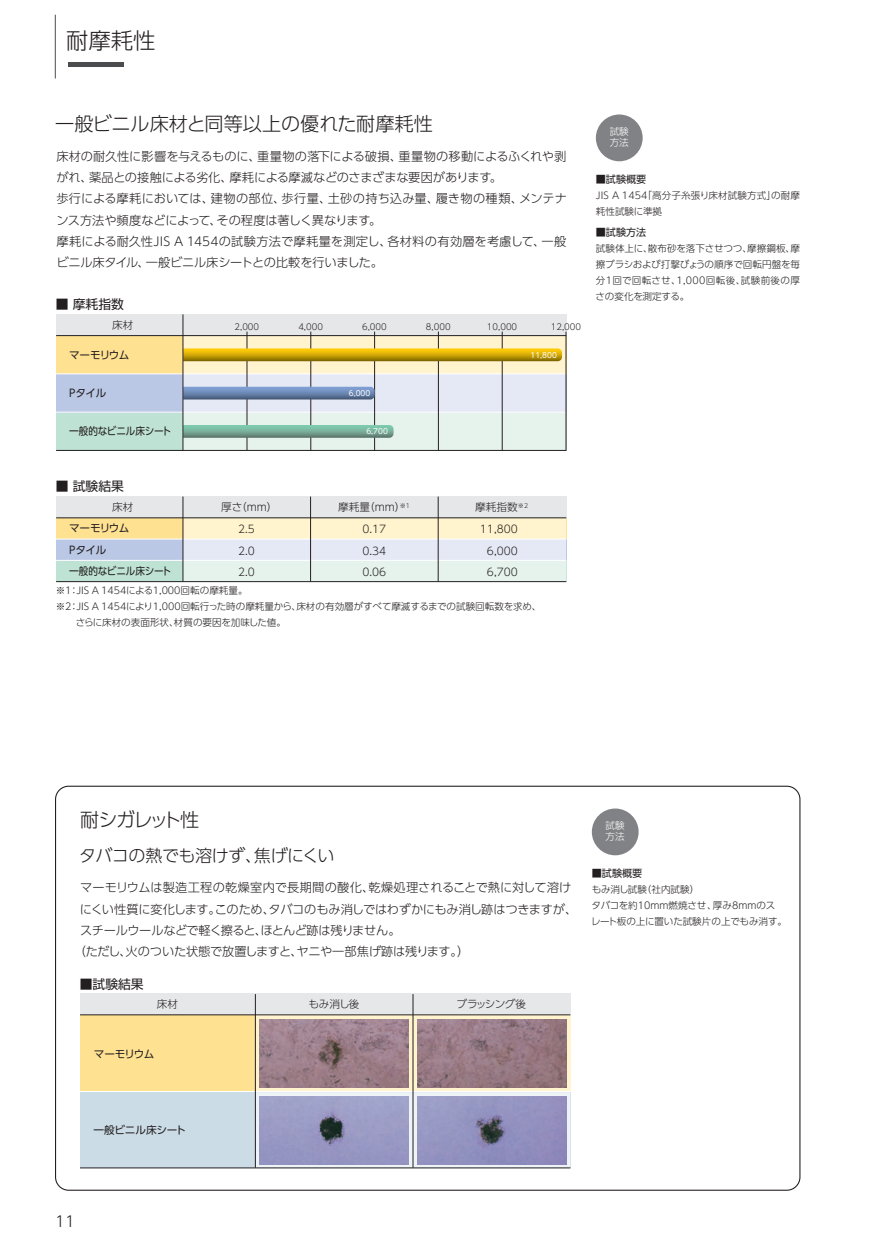
<style>
.page{position:relative;width:872px;height:1246px;background:#fff}
.page>*{position:absolute;margin:0;border:0;box-sizing:border-box;transform-origin:0 0}
.t1{font:300 22.35px "UD Shin Go Pro";color:#231f20}
.t2{font:300 19.2px "UD Shin Go Pro";letter-spacing:-.01em;color:#231f20}
.t3{font:300 19.2px "UD Shin Go Pro";letter-spacing:-.09em;color:#231f20}
.t4{font:300 16.95px "UD Shin Go Pro";letter-spacing:-.035em;color:#231f20}
.t5{font:300 14.85px "UD Shin Go Pro";color:#231f20}
.t6{font:12.75px "Shin Go Pro";color:#231f20}
.t7{font:300 12.15px/21.3px "UD Shin Go Pro";letter-spacing:-.01em;color:#231f20}
.t8{font:300 12.15px "UD Shin Go Pro";letter-spacing:-.045em;color:#231f20}
.t9{font:300 10.65px "UD Shin Go Pro";color:#231f20}
.t10{font:10.65px/21.3px "UD Shin Go Pro";letter-spacing:-.03em;color:#231f20}
.t11{font:10.65px "UD Shin Go Pro";letter-spacing:-.005em;color:#231f20;scale:.9 1}
.t12{font:300 10.65px "UD Shin Go Pro";letter-spacing:-.065em;color:#231f20}
.t13{font:10.05px "UD Shin Go Pro";color:#231f20}
.t14{font:300 9.6px/15.9px "UD Shin Go Pro";color:#231f20}
.t15{font:300 9.6px/11.7px "UD Shin Go Pro";color:#fff}
.t16{font:300 8.55px "UD Shin Go Pro";color:#231f20}
.t17{font:7.5px "UD Shin Go Pro";color:#fff}
</style>
<div class="page">
<div style="left:596px;top:114px;width:46px;height:47px;background:#808285;border-radius:50%"></div>
<div style="left:592px;top:808px;width:46px;height:47px;background:#808285;border-radius:50%"></div>
<div style="left:80px;top:1015px;width:490px;height:76px;background:#ffe192"></div>
<div style="left:80px;top:993px;width:490px;height:22px;background:#e6e7e9"></div>
<div style="left:80px;top:1091px;width:490px;height:77px;background:#cbdce6"></div>
<hr style="left:80px;top:1091px;width:497px;height:1px;background:#fff">
<div style="left:255px;top:1015px;width:315px;height:76px;background:#fff4cd"></div>
<svg style="left:256px;top:1092px;width:314px;height:75px;background:#dbe0eb"></svg>
<hr style="left:255px;top:994px;width:1px;height:174px;background:#231f20">
<hr style="left:413px;top:994px;width:1px;height:174px;background:#231f20">
<img style="left:260px;top:1019px;width:148px;height:69px">
<img style="left:417px;top:1019px;width:149px;height:69px">
<img style="left:260px;top:1096px;width:148px;height:68px">
<img style="left:417px;top:1096px;width:149px;height:68px">
<div style="left:56px;top:412px;width:510px;height:38px;background:#bee2d3"></div>
<div style="left:56px;top:374px;width:510px;height:38px;background:#bac8e6"></div>
<div style="left:56px;top:336px;width:510px;height:38px;background:#ffe192"></div>
<div style="left:183px;top:412px;width:383px;height:38px;background:#e6f3ed"></div>
<div style="left:183px;top:374px;width:383px;height:38px;background:#e5e9f5"></div>
<div style="left:183px;top:336px;width:383px;height:38px;background:#fff4cd"></div>
<div style="left:56px;top:314px;width:510px;height:22px;background:#e6e7e9"></div>
<hr style="left:56px;top:335px;width:510px;height:1px;background:#231f20">
<hr style="left:56px;top:412px;width:510px;height:1px;background:#fff">
<hr style="left:56px;top:373px;width:510px;height:1px;background:#fff">
<hr style="left:56px;top:450px;width:510px;height:1px;background:#231f20">
<hr style="left:247px;top:332px;width:1px;height:118px;background:#231f20">
<hr style="left:310px;top:332px;width:1px;height:118px;background:#231f20">
<hr style="left:374px;top:332px;width:1px;height:118px;background:#231f20">
<hr style="left:438px;top:332px;width:1px;height:118px;background:#231f20">
<hr style="left:502px;top:332px;width:1px;height:118px;background:#231f20">
<hr style="left:566px;top:332px;width:1px;height:118px;background:#231f20">
<svg style="left:183px;top:348px;width:379px;height:13px;background:#cda50d"></svg>
<svg style="left:183px;top:425px;width:210px;height:13px;background:#74a996"></svg>
<svg style="left:183px;top:387px;width:191px;height:12px;background:#6883ae"></svg>
<hr style="left:182px;top:314px;width:1px;height:136px;background:#231f20">
<div style="left:56px;top:560px;width:510px;height:22px;background:#bee2d3"></div>
<div style="left:56px;top:539px;width:510px;height:21px;background:#bac8e6"></div>
<div style="left:56px;top:518px;width:510px;height:21px;background:#ffe192"></div>
<div style="left:183px;top:560px;width:383px;height:22px;background:#e6f3ed"></div>
<div style="left:183px;top:539px;width:383px;height:21px;background:#e5e9f5"></div>
<div style="left:183px;top:518px;width:383px;height:21px;background:#fff4cd"></div>
<div style="left:56px;top:497px;width:510px;height:21px;background:#e6e7e9"></div>
<hr style="left:56px;top:517px;width:510px;height:1px;background:#231f20">
<hr style="left:56px;top:560px;width:510px;height:1px;background:#fff">
<hr style="left:56px;top:539px;width:510px;height:1px;background:#fff">
<hr style="left:56px;top:581px;width:510px;height:1px;background:#231f20">
<hr style="left:182px;top:497px;width:1px;height:85px;background:#231f20">
<hr style="left:310px;top:497px;width:1px;height:85px;background:#231f20">
<hr style="left:438px;top:497px;width:1px;height:85px;background:#231f20">
<hr style="left:68px;top:63px;width:55px;height:4px;background:#4b4c4d">
<hr style="left:55px;top:15px;width:1px;height:64px;background:#4b4c4d">
<hr style="left:80px;top:1014px;width:490px;height:1px;background:#231f20">
<hr style="left:80px;top:1168px;width:490px;height:1px;background:#231f20">
<h1 class="t1" style="left:66px;top:22px;width:91px">耐摩耗性</h1>
<h2 class="t2" style="left:55px;top:108px;width:379px">一般ビニル床材と同等以上の優れた耐摩耗性</h2>
<p class="t7" style="left:56px;top:145px;width:512px">床材の耐久性に影響を与えるものに、重量物の落下による破損、重量物の移動によるふくれや剥がれ、薬品との接触による劣化、摩耗による摩滅などのさまざまな要因があります。<br>歩行による摩耗においては、建物の部位、歩行量、土砂の持ち込み量、履き物の種類、メンテナンス方法や頻度などによって、その程度は著しく異なります。<br>摩耗による耐久性JIS A 1454の試験方法で摩耗量を測定し、各材料の有効層を考慮して、一般ビニル床タイル、一般ビニル床シートとの比較を行いました。</p>
<p class="t6" style="left:56px;top:293px;width:70px">■ 摩耗指数</p>
<p class="t9" style="left:112px;top:316px;width:23px">床材</p>
<p class="t10" style="left:69px;top:344px;width:62px">マーモリウム</p>
<p class="t10" style="left:69px;top:382px;width:39px">Pタイル</p>
<p class="t11" style="left:69px;top:423px;width:115px">一般的なビニル床シート</p>
<p class="t16" style="left:234px;top:319px;width:26px">2,000</p>
<p class="t16" style="left:298px;top:319px;width:26px">4,000</p>
<p class="t16" style="left:362px;top:319px;width:26px">6,000</p>
<p class="t16" style="left:426px;top:319px;width:26px">8,000</p>
<p class="t16" style="left:487px;top:319px;width:32px">10,000</p>
<p class="t16" style="left:551px;top:319px;width:32px">12,000</p>
<p class="t17" style="left:530px;top:349px;width:28px">11,800</p>
<p class="t17" style="left:349px;top:387px;width:23px">6,000</p>
<p class="t17" style="left:366px;top:425px;width:23px">6,700</p>
<p class="t15" style="left:609px;top:125px;width:21px">試験方法</p>
<p class="t13" style="left:596px;top:171px;width:52px">■試験概要</p>
<p class="t14" style="left:596px;top:187px;width:206px">JIS A 1454「高分子糸張り床材試験方式」の耐摩耗性試験に準拠</p>
<p class="t13" style="left:596px;top:224px;width:52px">■試験方法</p>
<p class="t14" style="left:595px;top:240px;width:206px;text-align:justify">試験体上に、散布砂を落下させつつ、摩擦鋼板、摩擦ブラシおよび打撃びょうの順序で回転円盤を毎分1回で回転させ、1,000回転後、試験前後の厚さの変化を測定する。</p>
<p class="t6" style="left:56px;top:475px;width:70px">■ 試験結果</p>
<p class="t9" style="left:112px;top:499px;width:23px">床材</p>
<p class="t9" style="left:221px;top:499px;width:58px">厚さ（mm）</p>
<p class="t9" style="left:338px;top:499px;width:73px">摩耗量（mm）<sup>※1</sup></p>
<p class="t9" style="left:475px;top:499px;width:54px">摩耗指数<sup>※2</sup></p>
<p class="t10" style="left:69px;top:517px;width:104px">マーモリウム<br>Pタイル<br>一般的なビニル床シート</p>
<p class="t9" style="left:238px;top:521px;width:18px">2.5</p>
<p class="t9" style="left:362px;top:521px;width:25px">0.17</p>
<p class="t9" style="left:480px;top:521px;width:39px">11,800</p>
<p class="t9" style="left:238px;top:542px;width:18px">2.0</p>
<p class="t9" style="left:362px;top:542px;width:25px">0.34</p>
<p class="t9" style="left:487px;top:542px;width:32px">6,000</p>
<p class="t9" style="left:238px;top:563px;width:18px">2.0</p>
<p class="t9" style="left:362px;top:563px;width:25px">0.06</p>
<p class="t9" style="left:487px;top:563px;width:32px">6,700</p>
<p class="t14" style="left:56px;top:582px;width:193px">※1：JIS A 1454による1,000回転の摩耗量。</p>
<p class="t14" style="left:56px;top:598px;width:487px">※2：JIS A 1454により1,000回転行った時の摩耗量から、床材の有効層がすべて摩滅するまでの試験回転数を求め、</p>
<p class="t14" style="left:76px;top:614px;width:212px">さらに床材の表面形状、材質の要因を加味した値。</p>
<h2 class="t3" style="left:80px;top:804px;width:121px">耐シガレット性</h2>
<h3 class="t4" style="left:79px;top:841px;width:257px">タバコの熱でも溶けず、焦げにくい</h3>
<p class="t7" style="left:80px;top:877px;width:492px">マーモリウムは製造工程の乾燥室内で長期間の酸化、乾燥処理されることで熱に対して溶け</p>
<p class="t7" style="left:80px;top:898px;width:499px">にくい性質に変化します。このため、タバコのもみ消しではわずかにもみ消し跡はつきますが、</p>
<p class="t8" style="left:80px;top:920px;width:322px">スチールウールなどで軽く擦ると、ほとんど跡は残りません。</p>
<p class="t7" style="left:74px;top:940px;width:397px">（ただし、火のついた状態で放置しますと、ヤニや一部焦げ跡は残ります。）</p>
<p class="t6" style="left:80px;top:973px;width:65px">■試験結果</p>
<p class="t9" style="left:157px;top:995px;width:23px">床材</p>
<p class="t9" style="left:308px;top:995px;width:52px">もみ消し後</p>
<p class="t12" style="left:456px;top:995px;width:71px">ブラッシング後</p>
<p class="t10" style="left:94px;top:1043px;width:62px">マーモリウム</p>
<p class="t15" style="left:605px;top:819px;width:21px">試験方法</p>
<p class="t13" style="left:592px;top:865px;width:52px">■試験概要</p>
<p class="t14" style="left:591px;top:881px;width:197px">もみ消し試験（社内試験）<br>タバコを約10mm燃焼させ、厚み8mmのス<br>レート板の上に置いた試験片の上でもみ消す。</p>
<p class="t10" style="left:94px;top:1118px;width:94px">一般ビニル床シート</p>
<p class="t5" style="left:55px;top:1209px;width:21px">11</p>
</div>
